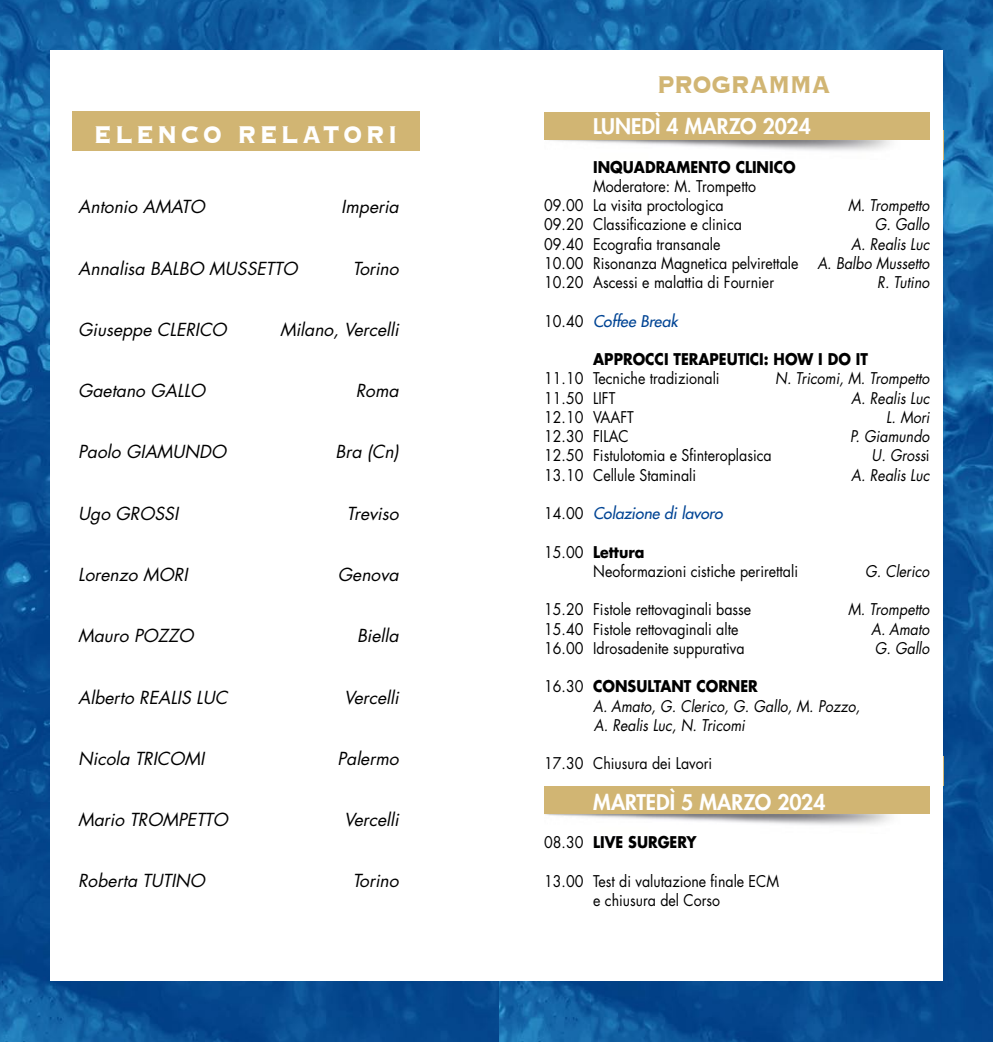
<style>
.page{position:relative;width:993px;height:1042px;background:#fff}
.page>*{position:absolute;margin:0;border:0;box-sizing:border-box;transform-origin:0 0}
.t1{font:700 31.5px "Copperplate";letter-spacing:.115em;color:#fff;scale:.85 1}
.t2{font:700 31.5px "Copperplate";letter-spacing:-.02em;color:#d1b573;scale:.85 1}
.t3{font:800 21px "Futura";letter-spacing:-.005em;color:#fff}
.t4{font:italic 17.5px "Futura";color:#000}
.t5{font:15.75px/19.2px "Futura";color:#000;scale:.9 1}
.t6{font:italic 15.75px/19.2px "Futura";color:#000;scale:.9 1}
.t7{font:700 15.75px "Futura";color:#000;scale:.9 1}
.t8{font:italic 15.75px "Futura";color:#004494}
.s1{font-style:italic}
.s2{font-style:normal;color:#000}
.s3{font-style:normal}
.s4{font-weight:700}
.s5{font-weight:700;font-style:normal}
.s6{font-weight:400}
</style>
<div class="page">
<img style="left:498px;top:0;width:494px;height:1042px">
<img style="left:0;top:0;width:498px;height:1042px">
<div style="left:50px;top:50px;width:893px;height:931px;background:#fff"></div>
<div style="left:544px;top:112px;width:385px;height:27px;background:#d1b573"></div>
<div style="left:544px;top:786px;width:385px;height:27px;background:#d1b573"></div>
<div style="left:72px;top:112px;width:347px;height:39px;background:#d1b573"></div>
<h1 class="t1" style="left:94px;top:114px;width:359px">ELENCO RELATORI</h1>
<p class="t4" style="left:78px;top:195px;width:132px">Antonio AMATO</p>
<p class="t4" style="left:341px;top:195px;width:63px">Imperia</p>
<p class="t4" style="left:78px;top:256px;width:225px">Annalisa BALBO MUSSETTO</p>
<p class="t4" style="left:353px;top:256px;width:51px">Torino</p>
<p class="t4" style="left:78px;top:317px;width:154px">Giuseppe CLERICO</p>
<p class="t4" style="left:280px;top:317px;width:124px">Milano, Vercelli</p>
<p class="t4" style="left:78px;top:379px;width:133px">Gaetano GALLO</p>
<p class="t4" style="left:356px;top:379px;width:49px">Roma</p>
<p class="t4" style="left:78px;top:440px;width:154px">Paolo GIAMUNDO</p>
<p class="t4" style="left:335px;top:440px;width:69px">Bra (Cn)</p>
<p class="t4" style="left:78px;top:501px;width:106px">Ugo GROSSI</p>
<p class="t4" style="left:346px;top:501px;width:58px">Treviso</p>
<p class="t4" style="left:78px;top:562px;width:115px">Lorenzo MORI</p>
<p class="t4" style="left:338px;top:562px;width:66px">Genova</p>
<p class="t4" style="left:78px;top:624px;width:121px">Mauro POZZO</p>
<p class="t4" style="left:357px;top:624px;width:47px">Biella</p>
<p class="t4" style="left:78px;top:685px;width:155px">Alberto REALIS LUC</p>
<p class="t4" style="left:344px;top:685px;width:60px">Vercelli</p>
<p class="t4" style="left:78px;top:746px;width:132px">Nicola TRICOMI</p>
<p class="t4" style="left:337px;top:746px;width:67px">Palermo</p>
<p class="t4" style="left:78px;top:807px;width:155px">Mario TROMPETTO</p>
<p class="t4" style="left:344px;top:807px;width:60px">Vercelli</p>
<p class="t4" style="left:78px;top:869px;width:132px">Roberta TUTINO</p>
<p class="t4" style="left:353px;top:869px;width:51px">Torino</p>
<h1 class="t2" style="left:656px;top:64px;width:206px">PROGRAMMA</h1>
<h2 class="t3" style="left:593px;top:112px;width:219px">LUNEDÌ 4 MARZO 2024</h2>
<p class="t7" style="left:593px;top:156px;width:226px">INQUADRAMENTO CLINICO</p>
<p class="t5" style="left:544px;top:176px;width:237px;text-indent:49px">Moderatore: M. Trompetto<br>09.00 La visita proctologica</p>
<p class="t6" style="left:847px;top:195px;width:92px">M. Trompetto</p>
<p class="t5" style="left:544px;top:215px;width:221px">09.20 Classificazione e clinica</p>
<p class="t6" style="left:874px;top:215px;width:62px">G. Gallo</p>
<p class="t5" style="left:544px;top:234px;width:197px">09.40 Ecografia transanale</p>
<p class="t5" style="left:544px;top:234px;width:429px;text-align:justify;text-indent:307px"><span class="s1">A. Realis Luc </span>10.00 Risonanza Magnetica pelvirettale <span class="s1">A. Balbo Mussetto </span>10.20 Ascessi e malattia di Fournier</p>
<p class="t6" style="left:877px;top:272px;width:59px">R. Tutino</p>
<p class="t8" style="left:544px;top:310px;width:135px"><span class="s2">10.40</span> Coffee Break</p>
<p class="t7" style="left:593px;top:348px;width:307px">APPROCCI TERAPEUTICI: HOW I DO IT</p>
<p class="t5" style="left:544px;top:369px;width:196px">11.10 Tecniche tradizionali</p>
<p class="t6" style="left:775px;top:369px;width:173px">N. Tricomi, M. Trompetto</p>
<p class="t5" style="left:544px;top:388px;width:81px">11.50 LIFT</p>
<p class="t6" style="left:851px;top:388px;width:88px">A. Realis Luc</p>
<p class="t5" style="left:544px;top:407px;width:101px">12.10 VAAFT</p>
<p class="t6" style="left:886px;top:407px;width:49px">L. Mori</p>
<p class="t5" style="left:544px;top:426px;width:95px">12.30 FILAC</p>
<p class="t6" style="left:849px;top:426px;width:90px">P. Giamundo</p>
<p class="t5" style="left:544px;top:446px;width:254px">12.50 Fistulotomia e Sfinteroplasica</p>
<p class="t6" style="left:871px;top:446px;width:66px">U. Gross<span class="s3">i</span></p>
<p class="t5" style="left:544px;top:465px;width:170px">13.10 Cellule Staminali</p>
<p class="t6" style="left:851px;top:465px;width:88px">A. Realis Luc</p>
<p class="t8" style="left:544px;top:503px;width:180px"><span class="s2">14.00</span> Colazione di lavoro</p>
<p class="t5" style="left:593px;top:542px;width:229px;text-indent:-49px">15.00 <span class="s4">Lettura<br></span>Neoformazioni cistiche perirettali</p>
<p class="t6" style="left:864px;top:561px;width:73px">G. Clerico</p>
<p class="t5" style="left:544px;top:600px;width:231px">15.20 Fistole rettovaginali basse</p>
<p class="t6" style="left:847px;top:600px;width:92px">M. Trompetto</p>
<p class="t5" style="left:544px;top:619px;width:217px">15.40 Fistole rettovaginali alte</p>
<p class="t6" style="left:870px;top:619px;width:66px">A. Amato</p>
<p class="t5" style="left:544px;top:638px;width:224px">16.00 Idrosadenite suppurativa</p>
<p class="t6" style="left:874px;top:638px;width:62px">G. Gallo</p>
<p class="t6" style="left:593px;top:677px;width:298px;text-indent:-49px"><span class="s3">16.30</span> <span class="s5">CONSULTANT CORNER<br></span>A. Amato, G. Clerico, G. Gallo, M. Pozzo,<br>A. Realis Luc, N. Tricomi</p>
<p class="t5" style="left:544px;top:754px;width:188px">17.30 Chiusura dei Lavori</p>
<h2 class="t3" style="left:593px;top:788px;width:234px">MARTEDÌ 5 MARZO 2024</h2>
<p class="t7" style="left:544px;top:831px;width:171px"><span class="s6">08.30</span> LIVE SURGERY</p>
<p class="t5" style="left:593px;top:871px;width:208px;text-indent:-49px">13.00 Test di valutazione finale ECM e chiusura del Corso</p>
</div>
